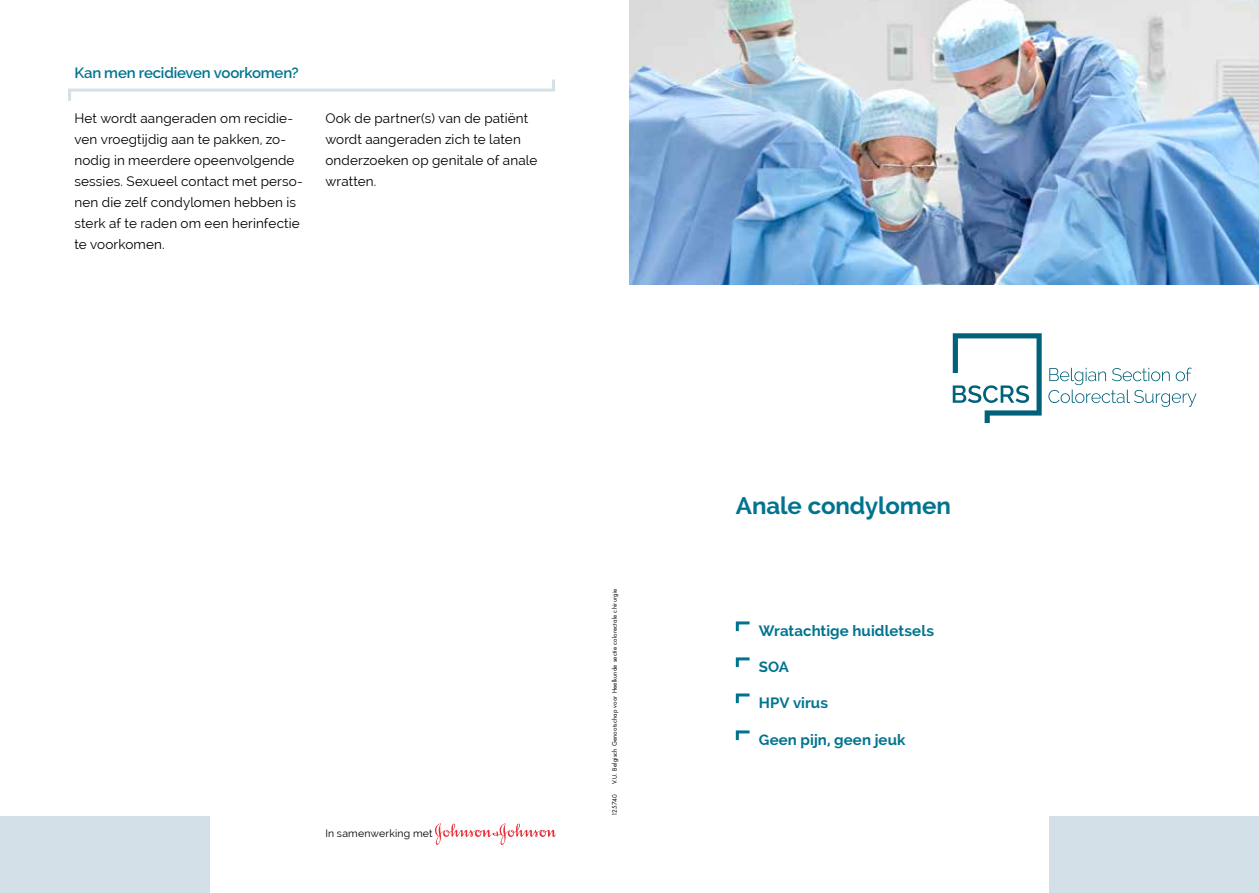
<style>
.page{position:relative;width:1259px;height:893px;background:#fff}
.page>*{position:absolute;margin:0;border:0;box-sizing:border-box;transform-origin:0 0}
.t1{font:700 24px "Raleway";letter-spacing:-.005em;color:#00748f}
.t2{font:700 15px "Raleway";letter-spacing:.005em;color:#00748f}
.t3{font:600 15px "Raleway";letter-spacing:-.015em;color:#00748f}
.t4{font:13.5px/21px "Raleway";letter-spacing:.01em;color:#000}
.t5{font:10.5px "Raleway";letter-spacing:.02em;color:#000}
.t6{font:6px "Futura Std";letter-spacing:.03em;color:#000}
</style>
<div class="page">
<div style="left:1049px;top:816px;width:210px;height:77px;background:#d4e0e7"></div>
<svg style="left:1048px;top:368px;width:148px;height:39px"></svg>
<svg style="left:952px;top:333px;width:89px;height:90px"></svg>
<div style="left:0;top:816px;width:210px;height:77px;background:#d4e0e7"></div>
<img style="left:629px;top:0;width:630px;height:285px">
<svg style="left:735px;top:621px;width:15px;height:11px"></svg>
<svg style="left:735px;top:657px;width:15px;height:11px"></svg>
<svg style="left:735px;top:693px;width:15px;height:11px"></svg>
<svg style="left:735px;top:730px;width:15px;height:11px"></svg>
<svg style="left:68px;top:79px;width:487px;height:22px"></svg>
<svg style="left:435px;top:823px;width:121px;height:22px"></svg>
<p class="t3" style="left:74px;top:64px;width:226px">Kan men recidieven voorkomen?</p>
<p class="t4" style="left:74px;top:108px;width:230px">Het wordt aangeraden om recidie&shy;ven vroegtijdig aan te pakken, zo&shy;nodig in meerdere opeenvolgende sessies. Sexueel contact met perso&shy;nen die zelf condylomen hebben is sterk af te raden om een herinfectie te voorkomen.</p>
<p class="t4" style="left:325px;top:108px;width:213px">Ook de partner(s) van de patiënt wordt aangeraden zich te laten onderzoeken op genitale of anale wratten.</p>
<p class="t5" style="left:325px;top:827px;width:109px">In samenwerking met</p>
<p class="t6" style="left:611px;top:784px;width:197px;rotate:-90deg">V.U. Belgisch Genootschap voor Heelkunde sectie colorectale chirurgie</p>
<p class="t6" style="left:611px;top:816px;width:23px;rotate:-90deg">125740</p>
<h1 class="t1" style="left:736px;top:492px;width:217px">Anale condylomen</h1>
<p class="t2" style="left:759px;top:623px;width:177px">Wratachtige huidletsels</p>
<p class="t2" style="left:759px;top:659px;width:32px">SOA</p>
<p class="t2" style="left:759px;top:695px;width:71px">HPV virus</p>
<p class="t2" style="left:759px;top:732px;width:148px">Geen pijn, geen jeuk</p>
</div>
